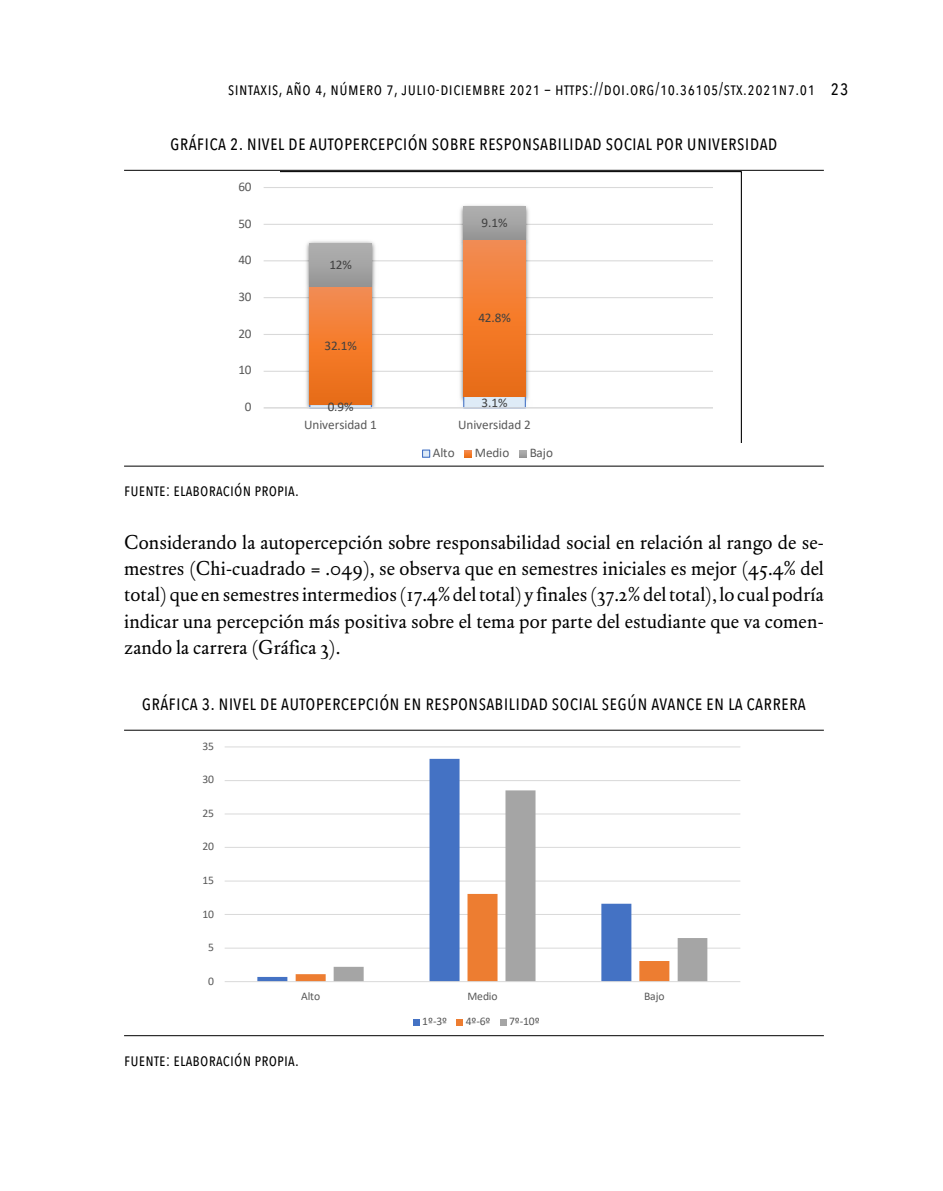
<style>
.page{position:relative;width:943px;height:1191px;background:#fff}
.page>*{position:absolute;margin:0;border:0;box-sizing:border-box;transform-origin:0 0}
.tabla_tit_con_pleca{font:21px "Avenir Next Condensed";letter-spacing:.01em;color:#000}
.Prim_parr{font:20.12px/26.2px "DTL Elzevir ST";letter-spacing:.01em;color:#000;text-align:justify}
.FUENTE_PLECA{font:17.5px "Avenir Next Condensed";letter-spacing:.03em;color:#000}
.t1{font:13.12px "Calibri";letter-spacing:-.005em;color:#595959}
.t2{font:13.12px "Calibri";color:#404040}
.t3{font:11.55px "Calibri";letter-spacing:-.005em;color:#595959}
.s1{font-size:21px}
</style>
<div class="page">
<hr style="left:124px;top:170px;width:699px;height:1px;background:#000">
<hr style="left:124px;top:466px;width:699px;height:1px;background:#000">
<hr style="left:124px;top:730px;width:699px;height:1px;background:#000">
<hr style="left:124px;top:1035px;width:699px;height:1px;background:#000">
<hr style="left:264px;top:371px;width:448px;height:1px;background:#d9d9d9">
<hr style="left:264px;top:334px;width:448px;height:1px;background:#d9d9d9">
<hr style="left:264px;top:297px;width:448px;height:1px;background:#d9d9d9">
<hr style="left:264px;top:260px;width:448px;height:1px;background:#d9d9d9">
<hr style="left:264px;top:224px;width:448px;height:1px;background:#d9d9d9">
<hr style="left:264px;top:187px;width:448px;height:1px;background:#d9d9d9">
<hr style="left:264px;top:407px;width:448px;height:1px;background:#d9d9d9">
<div style="left:422px;top:450px;width:7px;height:7px;background:#deebf7"></div>
<div style="left:422px;top:449px;width:8px;height:9px;border:1px solid #4472c4"></div>
<svg style="left:464px;top:450px;width:8px;height:7px"></svg>
<svg style="left:519px;top:450px;width:7px;height:7px"></svg>
<svg style="left:281px;top:171px;width:461px;height:271px"></svg>
<svg style="left:224px;top:746px;width:517px;height:280px"></svg>
<p class="FUENTE_PLECA" style="left:228px;top:74px;width:622px">sintaxis, año 4, número 7, julio-diciembre 2021 – https://doi.org/10.36105/stx.2021n7.01 <span class="s1">23</span></p>
<p class="tabla_tit_con_pleca" style="left:170px;top:125px;width:609px">gráfica 2. nivel de autopercepción sobre responsabilidad social por universidad</p>
<p class="t1" style="left:238px;top:178px;width:15px">60</p>
<p class="t1" style="left:238px;top:214px;width:15px">50</p>
<p class="t1" style="left:238px;top:251px;width:15px">40</p>
<p class="t1" style="left:238px;top:288px;width:15px">30</p>
<p class="t1" style="left:238px;top:324px;width:15px">20</p>
<p class="t1" style="left:238px;top:361px;width:15px">10</p>
<p class="t1" style="left:245px;top:398px;width:8px">0</p>
<p class="t2" style="left:329px;top:256px;width:24px">12%</p>
<p class="t2" style="left:324px;top:337px;width:34px">32.1%</p>
<p class="t2" style="left:481px;top:214px;width:27px">9.1%</p>
<p class="t2" style="left:478px;top:309px;width:34px">42.8%</p>
<p class="t2" style="left:328px;top:397px;width:27px">0.9%</p>
<p class="t2" style="left:481px;top:393px;width:27px">3.1%</p>
<p class="t1" style="left:304px;top:415px;width:74px">Universidad 1</p>
<p class="t1" style="left:458px;top:415px;width:74px">Universidad 2</p>
<p class="t1" style="left:433px;top:443px;width:23px">Alto</p>
<p class="t1" style="left:475px;top:443px;width:36px">Medio</p>
<p class="t1" style="left:529px;top:443px;width:25px">Bajo</p>
<p class="FUENTE_PLECA" style="left:124px;top:475px;width:176px">fuente: elaboración propia.</p>
<p class="Prim_parr" style="left:124px;top:529px;width:701px">Considerando la autopercepción sobre responsabilidad social en relación al rango de se&shy;mestres (Chi-cuadrado = .049), se observa que en semestres iniciales es mejor (45.4% del total) que en semestres intermedios (17.4% del total) y finales (37.2% del total), lo cual podría indicar una percepción más positiva sobre el tema por parte del estudiante que va comen&shy;zando la carrera (Gráfica 3).</p>
<p class="tabla_tit_con_pleca" style="left:142px;top:684px;width:665px">gráfica 3. nivel de autopercepción en responsabilidad social según avance en la carrera</p>
<p class="t3" style="left:202px;top:738px;width:13px">35</p>
<p class="t3" style="left:202px;top:771px;width:13px">30</p>
<p class="t3" style="left:202px;top:805px;width:13px">25</p>
<p class="t3" style="left:202px;top:838px;width:13px">20</p>
<p class="t3" style="left:202px;top:872px;width:13px">15</p>
<p class="t3" style="left:202px;top:905px;width:13px">10</p>
<p class="t3" style="left:208px;top:939px;width:7px">5</p>
<p class="t3" style="left:208px;top:972px;width:7px">0</p>
<p class="t3" style="left:301px;top:988px;width:21px">Alto</p>
<p class="t3" style="left:467px;top:988px;width:32px">Medio</p>
<p class="t3" style="left:644px;top:988px;width:22px">Bajo</p>
<p class="t3" style="left:422px;top:1013px;width:26px">1º-3º</p>
<p class="t3" style="left:465px;top:1013px;width:26px">4º-6º</p>
<p class="t3" style="left:509px;top:1013px;width:32px">7º-10º</p>
<p class="FUENTE_PLECA" style="left:124px;top:1044px;width:176px">fuente: elaboración propia.</p>
</div>
